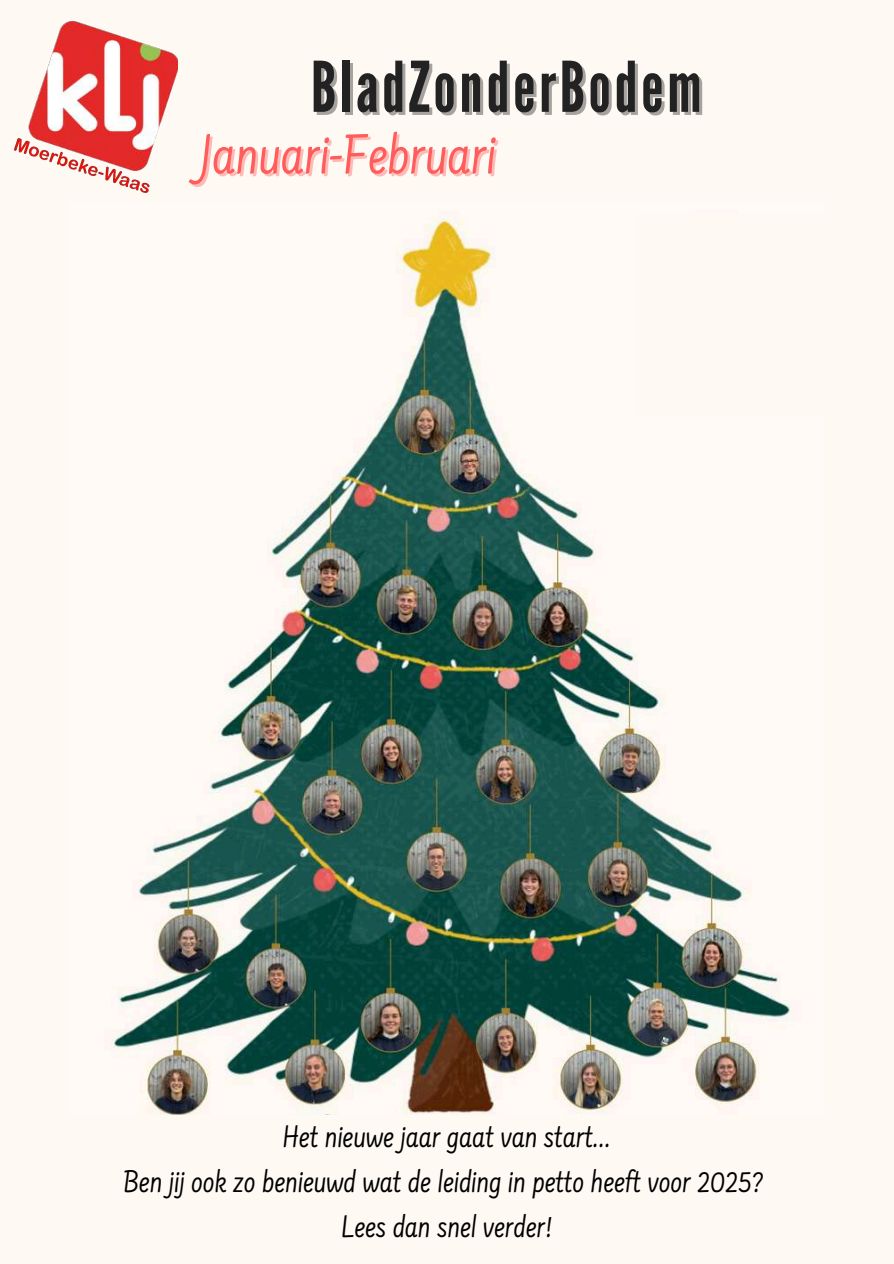
<style>
.page{position:relative;width:894px;height:1264px;background:#fff}
.page>*{position:absolute;margin:0;border:0;box-sizing:border-box;transform-origin:0 0}
.t1{font:69.6px "League Gothic";letter-spacing:.05em;color:#222}
.t2{font:58.5px "Farsan";color:#ff5c5c}
.t3{font:32.55px/45px "Farsan";color:#000;text-align:center}
</style>
<div class="page">
<div style="left:0;top:0;width:893px;height:1263px;background:#fef9f3"></div>
<img style="left:14px;top:21px;width:163px;height:172px">
<img style="left:111px;top:217px;width:683px;height:897px">
<div style="left:636px;top:214px;width:188px;height:201px;background:#fef9f3"></div>
<h1 class="t1" style="left:311px;top:47px;width:392px">BladZonderBodem</h1>
<h2 class="t2" style="left:200px;top:132px;width:297px">Januari-Februari</h2>
<p class="t3" style="left:123px;top:1117px;width:642px">Het nieuwe jaar gaat van start...<br>Ben jij ook zo benieuwd wat de leiding in petto heeft voor 2025?<br>Lees dan snel verder!</p>
</div>
